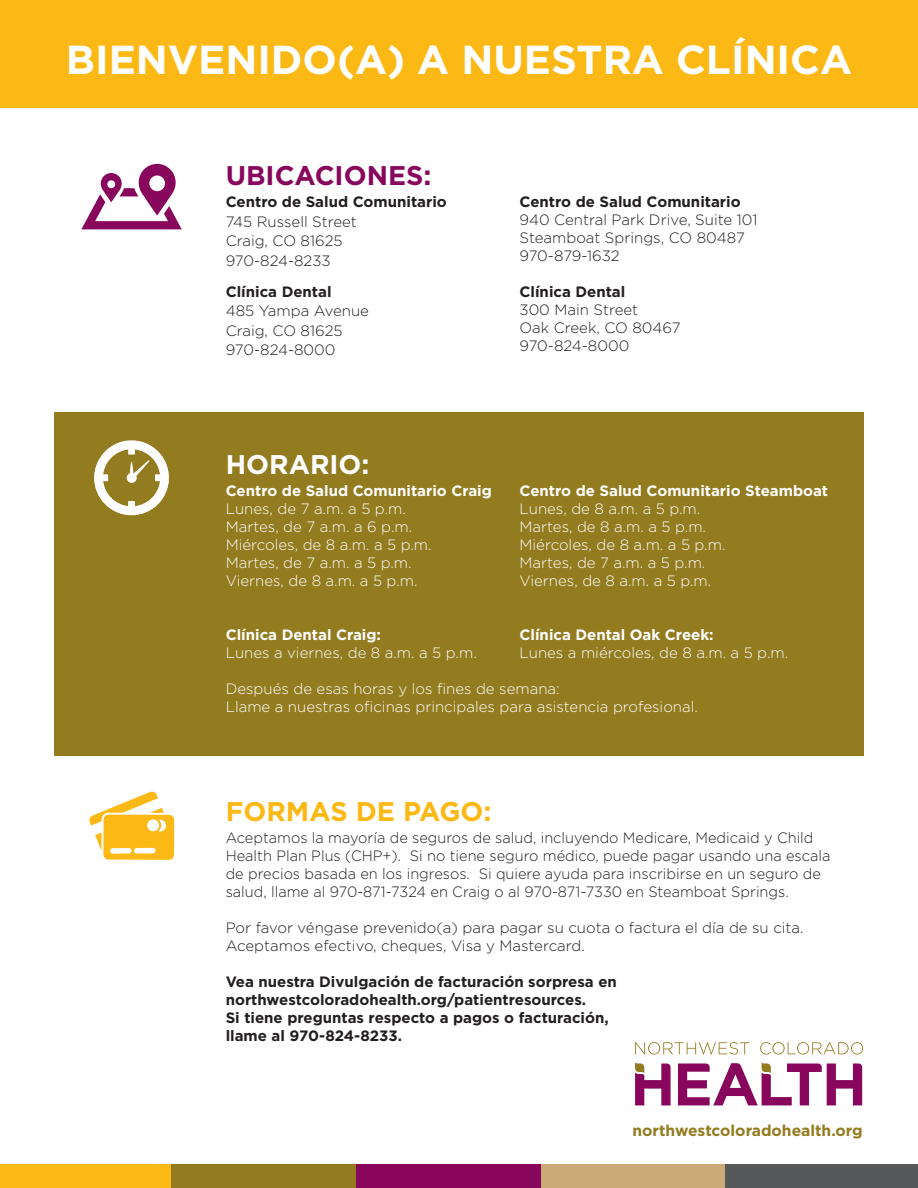
<style>
.page{position:relative;width:918px;height:1188px;background:#fff}
.page>*{position:absolute;margin:0;border:0;box-sizing:border-box;transform-origin:0 0}
.t1{font:700 40.5px "Gotham";color:#fff}
.t2{font:700 27px "Gotham";color:#fcb814}
.t3{font:700 27px "Gotham";color:#88075d}
.t4{font:700 27px "Gotham";color:#fff}
.t5{font:700 15.6px "Gotham";color:#937b1f}
.t6{font:300 15px/18px "Gotham";color:#231f20}
.t7{font:300 15px/18px "Gotham";color:#fff}
.t8{font:700 15px/18px "Gotham";color:#231f20}
.t9{font:700 15px "Gotham";color:#fff}
</style>
<div class="page">
<div style="left:54px;top:412px;width:810px;height:344px;background:#937b1f"></div>
<div style="left:0;top:0;width:918px;height:108px;background:#fcb814"></div>
<div style="left:0;top:1164px;width:172px;height:24px;background:#fcb814"></div>
<div style="left:172px;top:1164px;width:184px;height:24px;background:#937b1f"></div>
<div style="left:356px;top:1164px;width:185px;height:24px;background:#88075d"></div>
<div style="left:541px;top:1164px;width:185px;height:24px;background:#cbaa76"></div>
<div style="left:726px;top:1164px;width:192px;height:24px;background:#57585a"></div>
<svg style="left:635px;top:1042px;width:114px;height:13px"></svg>
<svg style="left:760px;top:1042px;width:103px;height:13px"></svg>
<svg style="left:635px;top:1062px;width:36px;height:43px"></svg>
<svg style="left:678px;top:1062px;width:184px;height:43px"></svg>
<svg style="left:81px;top:164px;width:101px;height:65px"></svg>
<svg style="left:94px;top:440px;width:75px;height:75px"></svg>
<svg style="left:89px;top:791px;width:85px;height:69px"></svg>
<h1 class="t1" style="left:66px;top:33px;width:788px">BIENVENIDO(A) A NUESTRA CLÍNICA</h1>
<h2 class="t3" style="left:226px;top:158px;width:207px">UBICACIONES:</h2>
<p class="t8" style="left:226px;top:193px;width:223px">Centro de Salud Comunitario</p>
<p class="t6" style="left:226px;top:211px;width:133px;line-height:19.5px">745 Russell Street<br>Craig, CO 81625<br>970-824-8233</p>
<p class="t8" style="left:226px;top:282px;width:107px">Clínica Dental</p>
<p class="t6" style="left:226px;top:301px;width:145px;line-height:19.5px">485 Yampa Avenue<br>Craig, CO 81625<br>970-824-8000</p>
<p class="t8" style="left:520px;top:193px;width:223px">Centro de Salud Comunitario</p>
<p class="t6" style="left:520px;top:210px;width:239px">940 Central Park Drive, Suite 101<br>Steamboat Springs, CO 80487<br>970-879-1632</p>
<p class="t8" style="left:520px;top:282px;width:107px">Clínica Dental</p>
<p class="t6" style="left:520px;top:300px;width:162px">300 Main Street<br>Oak Creek, CO 80467<br>970-824-8000</p>
<h2 class="t4" style="left:226px;top:447px;width:145px">HORARIO:</h2>
<p class="t9" style="left:226px;top:481px;width:268px">Centro de Salud Comunitario Craig</p>
<p class="t7" style="left:226px;top:499px;width:207px">Lunes, de 7 a.m. a 5 p.m.<br>Martes, de 7 a.m. a 6 p.m.<br>Miércoles, de 8 a.m. a 5 p.m.<br>Martes, de 7 a.m. a 5 p.m.<br>Viernes, de 8 a.m. a 5 p.m.</p>
<p class="t9" style="left:520px;top:481px;width:310px">Centro de Salud Comunitario Steamboat</p>
<p class="t7" style="left:520px;top:499px;width:207px">Lunes, de 8 a.m. a 5 p.m.<br>Martes, de 8 a.m. a 5 p.m.<br>Miércoles, de 8 a.m. a 5 p.m.<br>Martes, de 7 a.m. a 5 p.m.<br>Viernes, de 8 a.m. a 5 p.m.</p>
<p class="t9" style="left:226px;top:625px;width:157px">Clínica Dental Craig:</p>
<p class="t7" style="left:226px;top:643px;width:253px">Lunes a viernes, de 8 a.m. a 5 p.m.</p>
<p class="t7" style="left:226px;top:679px;width:474px">Después de esas horas y los fines de semana:<br>Llame a nuestras oficinas principales para asistencia profesional.</p>
<p class="t9" style="left:520px;top:625px;width:196px">Clínica Dental Oak Creek:</p>
<p class="t7" style="left:520px;top:643px;width:270px">Lunes a miércoles, de 8 a.m. a 5 p.m.</p>
<h2 class="t2" style="left:226px;top:794px;width:267px">FORMAS DE PAGO:</h2>
<p class="t6" style="left:226px;top:828px;width:606px">Aceptamos la mayoría de seguros de salud, incluyendo Medicare, Medicaid y Child Health Plan Plus (CHP+). Si no tiene seguro médico, puede pagar usando una escala de precios basada en los ingresos. Si quiere ayuda para inscribirse en un seguro de salud, llame al 970-871-7324 en Craig o al 970-871-7330 en Steamboat Springs.</p>
<p class="t6" style="left:226px;top:918px;width:579px">Por favor véngase prevenido(a) para pagar su cuota o factura el día de su cita.<br>Aceptamos efectivo, cheques, Visa y Mastercard.</p>
<p class="t8" style="left:226px;top:972px;width:393px">Vea nuestra Divulgación de facturación sorpresa en northwestcoloradohealth.org/patientresources.<br>Si tiene preguntas respecto a pagos o facturación, llame al 970-824-8233.</p>
<p class="t5" style="left:632px;top:1120px;width:232px">northwestcoloradohealth.org</p>
</div>
